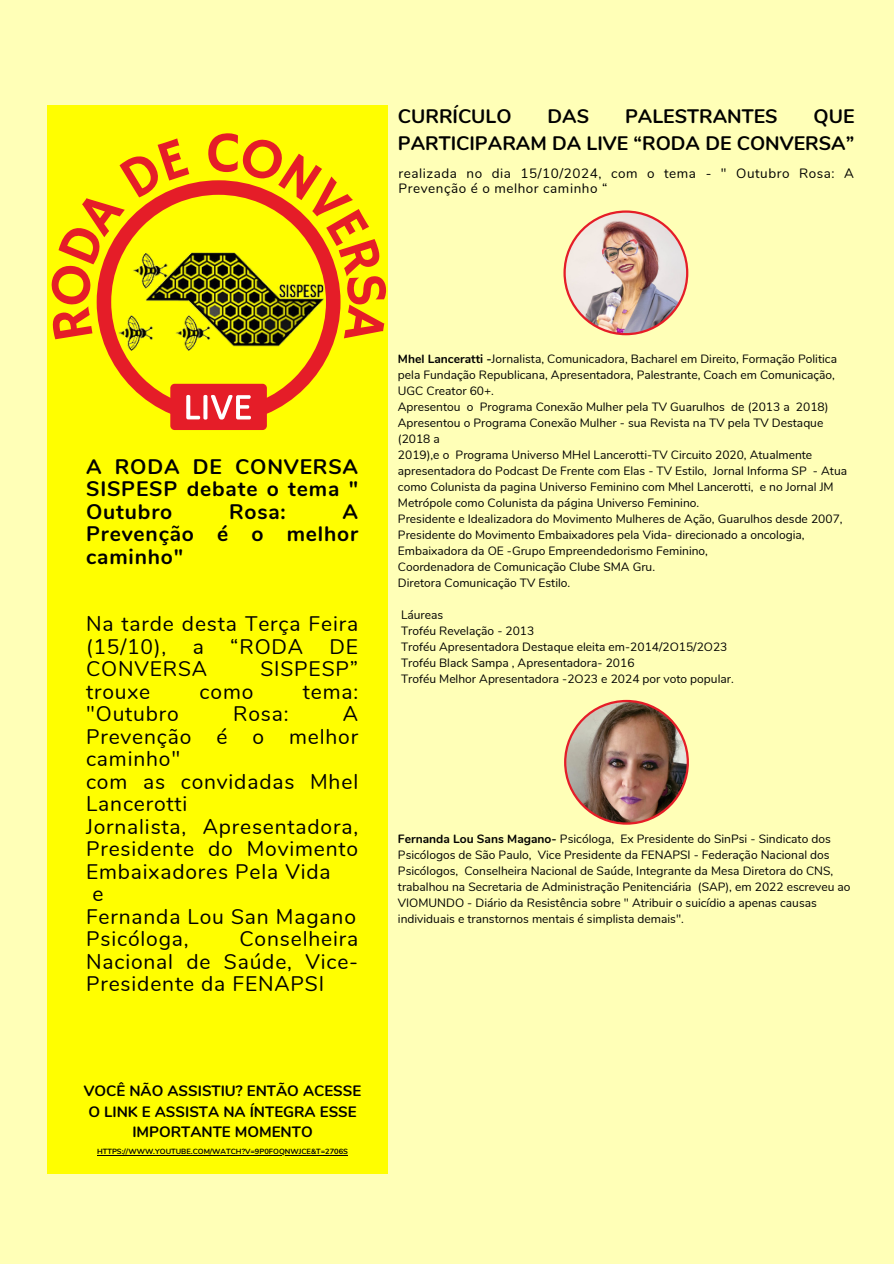
<style>
.page{position:relative;width:894px;height:1264px;background:#fff}
.page>*{position:absolute;margin:0;border:0;box-sizing:border-box;transform-origin:0 0}
.t1{font:21px/22.5px "Nunito";letter-spacing:.04em;color:#000}
.t2{font:700 21px/22.5px "Nunito";letter-spacing:.04em;color:#000;text-align:justify}
.t3{font:700 19.5px/27px "Nunito";color:#000;text-align:right}
.t4{font:700 15px/20.2px "Nunito";color:#000;text-align:center}
.t5{font:13.5px/14.5px "Nunito";letter-spacing:.04em;color:#000}
.t6{font:12px/16px "Nunito";color:#000}
.t7{font:700 7.5px "Nunito";color:#000}
.s1{font-weight:700}
</style>
<div class="page">
<div style="left:0;top:0;width:893px;height:1263px;background:#ffffb7"></div>
<div style="left:47px;top:106px;width:341px;height:1067px;background:#fffe00"></div>
<svg style="left:102px;top:181px;width:231px;height:233px"></svg>
<div style="left:170px;top:384px;width:97px;height:46px;background:#e51d28;border-radius:4px"></div>
<svg style="left:186px;top:395px;width:14px;height:24px"></svg>
<svg style="left:203px;top:395px;width:4px;height:24px"></svg>
<svg style="left:211px;top:395px;width:40px;height:24px"></svg>
<hr style="left:97px;top:1154px;width:251px;height:1px;background:#000">
<img style="left:563px;top:210px;width:125px;height:125px">
<img style="left:564px;top:700px;width:124px;height:124px">
<svg style="left:96px;top:181px;width:93px;height:158px"></svg>
<svg style="left:207px;top:180px;width:134px;height:164px"></svg>
<h2 class="t3" style="left:398px;top:103px;width:115px">CURRÍCULO</h2>
<h2 class="t3" style="left:547px;top:103px;width:43px">DAS</h2>
<h2 class="t3" style="left:625px;top:103px;width:154px">PALESTRANTES</h2>
<h2 class="t3" style="left:398px;top:103px;width:458px">QUE<br>PARTICIPARAM DA LIVE “RODA DE CONVERSA”</h2>
<p class="t5" style="left:398px;top:166px;width:457px">realizada no dia 15/10/2024, com o tema - " Outubro Rosa: A<br>Prevenção é o melhor caminho “</p>
<h1 class="t2" style="left:86px;top:455px;width:273px">A RODA DE CONVERSA SISPESP debate o tema " Outubro</h1>
<h1 class="t2" style="left:86px;top:500px;width:273px;text-indent:256px">A Prevenção é o melhor caminho"</h1>
<h1 class="t2" style="left:229px;top:500px;width:58px">Rosa:</h1>
<h1 class="t1" style="left:86px;top:613px;width:273px">Na tarde desta Terça Feira (15/10),</h1>
<h1 class="t1" style="left:193px;top:635px;width:13px">a</h1>
<h1 class="t1" style="left:230px;top:635px;width:74px">“RODA</h1>
<h1 class="t1" style="left:329px;top:635px;width:30px">DE</h1>
<h1 class="t1" style="left:86px;top:658px;width:122px">CONVERSA</h1>
<h1 class="t1" style="left:260px;top:658px;width:99px">SISPESP”</h1>
<h1 class="t1" style="left:86px;top:680px;width:66px">trouxe</h1>
<h1 class="t1" style="left:199px;top:680px;width:55px">como</h1>
<h1 class="t1" style="left:303px;top:680px;width:57px">tema:</h1>
<h1 class="t1" style="left:86px;top:703px;width:94px">"Outubro</h1>
<h1 class="t1" style="left:233px;top:703px;width:57px">Rosa:</h1>
<h1 class="t1" style="left:86px;top:703px;width:273px;text-indent:257px">A<br>Prevenção é o melhor caminho"<br>com as convidadas Mhel<br>Lancerotti<br>Jornalista, Apresentadora,<br>Presidente do Movimento<br>Embaixadores Pela Vida<br>e<br>Fernanda Lou San Magano<br>Psicóloga,</h1>
<h1 class="t1" style="left:86px;top:928px;width:273px;text-align:justify;text-indent:153px">Conselheira Nacional de Saúde, Vice-Presidente da FENAPSI</h1>
<p class="t4" style="left:84px;top:1081px;width:279px">VOCÊ NÃO ASSISTIU? ENTÃO ACESSE<br>O LINK E ASSISTA NA ÍNTEGRA ESSE<br>IMPORTANTE MOMENTO</p>
<p class="t7" style="left:97px;top:1146px;width:252px">HTTPS://WWW.YOUTUBE.COM/WATCH?V=9P0FOQNWJCE&amp;T=2706S</p>
<p class="t6" style="left:398px;top:351px;width:440px"><span class="s1">Mhel Lanceratti -</span>Jornalista, Comunicadora, Bacharel em Direito, Formação Politica pela Fundação Republicana, Apresentadora, Palestrante, Coach em Comunicação,<br>UGC Creator 60+.</p>
<p class="t6" style="left:398px;top:399px;width:432px">Apresentou o Programa Conexão Mulher pela TV Guarulhos de (2013 a 2018)</p>
<p class="t6" style="left:398px;top:415px;width:427px">Apresentou o Programa Conexão Mulher - sua Revista na TV pela TV Destaque (2018 a</p>
<p class="t6" style="left:398px;top:447px;width:450px">2019),e o Programa Universo MHel Lancerotti-TV Circuito 2020, Atualmente apresentadora do Podcast De Frente com Elas - TV Estilo, Jornal Informa SP - Atua como Colunista da pagina Universo Feminino com Mhel Lancerotti, e no Jornal JM Metrópole como Colunista da página Universo Feminino.</p>
<p class="t6" style="left:398px;top:511px;width:446px">Presidente e Idealizadora do Movimento Mulheres de Ação, Guarulhos desde 2007,</p>
<p class="t6" style="left:398px;top:527px;width:408px">Presidente do Movimento Embaixadores pela Vida- direcionado a oncologia,</p>
<p class="t6" style="left:398px;top:543px;width:311px">Embaixadora da OE -Grupo Empreendedorismo Feminino,</p>
<p class="t6" style="left:398px;top:559px;width:258px">Coordenadora de Comunicação Clube SMA Gru.</p>
<p class="t6" style="left:398px;top:575px;width:174px">Diretora Comunicação TV Estilo.</p>
<p class="t6" style="left:401px;top:607px;width:334px">Láureas<br>Troféu Revelação - 2013<br>Troféu Apresentadora Destaque eleita em-2014/2O15/2O23<br>Troféu Black Sampa , Apresentadora- 2016<br>Troféu Melhor Apresentadora -2O23 e 2024 por voto popular.</p>
<p class="t6" style="left:398px;top:831px;width:454px"><span class="s1">Fernanda Lou Sans Magano-</span> Psicóloga, Ex Presidente do SinPsi - Sindicato dos Psicólogos de São Paulo, Vice Presidente da FENAPSI - Federação Nacional dos Psicólogos, Conselheira Nacional de Saúde, Integrante da Mesa Diretora do CNS, trabalhou na Secretaria de Administração Penitenciária (SAP), em 2022 escreveu ao VIOMUNDO - Diário da Resistência sobre " Atribuir o suicídio a apenas causas individuais e transtornos mentais é simplista demais".</p>
</div>
